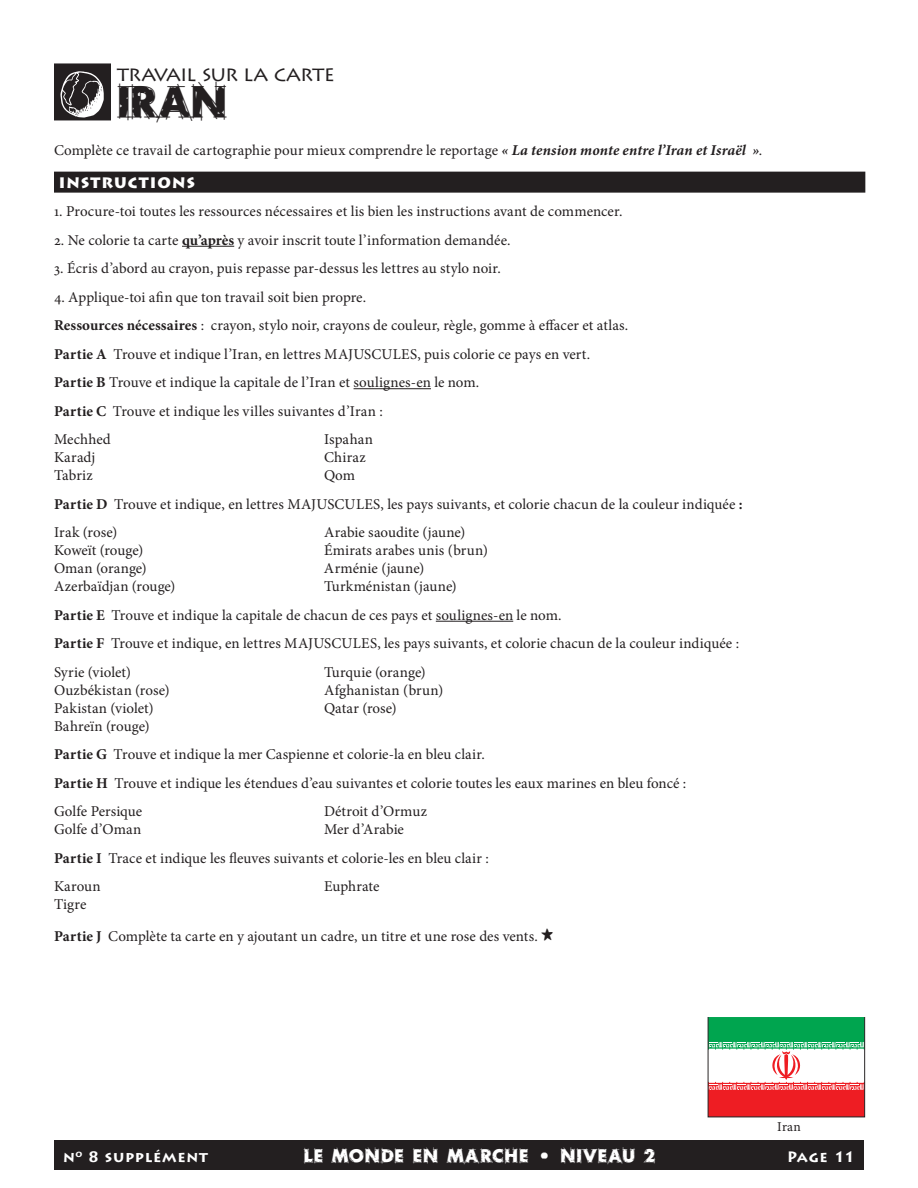
<style>
.page{position:relative;width:918px;height:1188px;background:#fff}
.page>*{position:absolute;margin:0;border:0;box-sizing:border-box;transform-origin:0 0}
.Headline_w_header{font:43.5px "Rough Draft";color:#231f20}
.Headline_w_header-2{font:21px "Lithos Pro";letter-spacing:-.045em;color:#231f20}
.t1{font:18px "Rough Draft";letter-spacing:.065em;color:#fff}
.Text_basic{font:15px "Minion Pro";letter-spacing:.005em;color:#231f20}
._16_2_2_inst_n_lines{font:15px "Minion Pro";color:#231f20}
.t2{font:700 15px "Lithos Pro";letter-spacing:.045em;color:#fff}
.Title_Level_2__Reversed{font:900 15px "Lithos Pro";letter-spacing:.075em;color:#fff}
.Body_Text{font:13.5px "Minion Pro";color:#231f20}
.s1{font-weight:700;font-style:italic}
.s2{font-weight:700}
.s3{font-family:"Tombats One";font-size:16.5px}
</style>
<div class="page">
<div style="left:54px;top:1140px;width:810px;height:30px;background:#231f20"></div>
<div style="left:54px;top:63px;width:57px;height:57px;background:#231f20"></div>
<svg style="left:60px;top:71px;width:44px;height:47px"></svg>
<div style="left:54px;top:172px;width:811px;height:21px;background:#231f20"></div>
<hr style="left:182px;top:246px;width:52px;height:1px;background:#231f20">
<hr style="left:354px;top:388px;width:77px;height:1px;background:#231f20">
<hr style="left:436px;top:621px;width:77px;height:1px;background:#231f20">
<svg style="left:708px;top:1017px;width:157px;height:100px"></svg>
<p class="Headline_w_header-2" style="left:117px;top:62px;width:219px">TRAVAIL SUR LA CARTE</p>
<p class="Headline_w_header" style="left:117px;top:74px;width:111px">IRAN</p>
<p class="Text_basic" style="left:54px;top:140px;width:710px">Complète ce travail de cartographie pour mieux comprendre le reportage <span class="s1">« La tension monte entre l’Iran et Israël »</span>.</p>
<p class="Title_Level_2__Reversed" style="left:59px;top:174px;width:138px">INSTRUCTIONS</p>
<p class="Text_basic" style="left:54px;top:201px;width:570px">1. Procure-toi toutes les ressources nécessaires et lis bien les instructions avant de commencer.</p>
<p class="Text_basic" style="left:54px;top:230px;width:458px">2. Ne colorie ta carte <span class="s2">qu’après</span> y avoir inscrit toute l’information demandée.</p>
<p class="Text_basic" style="left:54px;top:258px;width:449px">3. Écris d’abord au crayon, puis repasse par-dessus les lettres au stylo noir.</p>
<p class="Text_basic" style="left:54px;top:287px;width:314px">4. Applique-toi afin que ton travail soit bien propre.</p>
<p class="Text_basic" style="left:54px;top:315px;width:576px"><span class="s2">Ressources nécessaires</span> : crayon, stylo noir, crayons de couleur, règle, gomme à effacer et atlas.</p>
<p class="Text_basic" style="left:54px;top:344px;width:538px"><span class="s2">Partie A</span> Trouve et indique l’Iran, en lettres MAJUSCULES, puis colorie ce pays en vert.</p>
<p class="Text_basic" style="left:54px;top:372px;width:427px"><span class="s2">Partie B</span> Trouve et indique la capitale de l’Iran et soulignes-en le nom.</p>
<p class="Text_basic" style="left:54px;top:401px;width:330px"><span class="s2">Partie C</span> Trouve et indique les villes suivantes d’Iran :</p>
<p class="Text_basic" style="left:54px;top:429px;width:58px">Mechhed</p>
<p class="Text_basic" style="left:324px;top:429px;width:50px">Ispahan</p>
<p class="Text_basic" style="left:54px;top:447px;width:43px">Karadj</p>
<p class="Text_basic" style="left:324px;top:447px;width:43px">Chiraz</p>
<p class="Text_basic" style="left:54px;top:465px;width:40px">Tabriz</p>
<p class="Text_basic" style="left:324px;top:465px;width:33px">Qom</p>
<p class="Text_basic" style="left:54px;top:494px;width:690px"><span class="s2">Partie D</span> Trouve et indique, en lettres MAJUSCULES, les pays suivants, et colorie chacun de la couleur indiquée <span class="s2">:</span></p>
<p class="Text_basic" style="left:54px;top:522px;width:65px">Irak (rose)</p>
<p class="Text_basic" style="left:324px;top:522px;width:143px">Arabie saoudite (jaune)</p>
<p class="Text_basic" style="left:54px;top:540px;width:91px">Koweït (rouge)</p>
<p class="Text_basic" style="left:324px;top:540px;width:165px">Émirats arabes unis (brun)</p>
<p class="Text_basic" style="left:54px;top:558px;width:94px">Oman (orange)</p>
<p class="Text_basic" style="left:324px;top:558px;width:102px">Arménie (jaune)</p>
<p class="Text_basic" style="left:54px;top:576px;width:123px">Azerbaïdjan (rouge)</p>
<p class="Text_basic" style="left:324px;top:576px;width:134px">Turkménistan (jaune)</p>
<p class="Text_basic" style="left:54px;top:605px;width:509px"><span class="s2">Partie E</span> Trouve et indique la capitale de chacun de ces pays et soulignes-en le nom.</p>
<p class="Text_basic" style="left:54px;top:633px;width:687px"><span class="s2">Partie F</span> Trouve et indique, en lettres MAJUSCULES, les pays suivants, et colorie chacun de la couleur indiquée :</p>
<p class="Text_basic" style="left:54px;top:662px;width:78px">Syrie (violet)</p>
<p class="Text_basic" style="left:324px;top:662px;width:103px">Turquie (orange)</p>
<p class="Text_basic" style="left:54px;top:680px;width:117px">Ouzbékistan (rose)</p>
<p class="Text_basic" style="left:324px;top:680px;width:121px">Afghanistan (brun)</p>
<p class="Text_basic" style="left:54px;top:698px;width:101px">Pakistan (violet)</p>
<p class="Text_basic" style="left:324px;top:698px;width:74px">Qatar (rose)</p>
<p class="Text_basic" style="left:54px;top:716px;width:97px">Bahreïn (rouge)</p>
<p class="Text_basic" style="left:54px;top:744px;width:432px"><span class="s2">Partie G</span> Trouve et indique la mer Caspienne et colorie-la en bleu clair.</p>
<p class="Text_basic" style="left:54px;top:773px;width:634px"><span class="s2">Partie H</span> Trouve et indique les étendues d’eau suivantes et colorie toutes les eaux marines en bleu foncé :</p>
<p class="Text_basic" style="left:54px;top:801px;width:90px">Golfe Persique</p>
<p class="Text_basic" style="left:324px;top:801px;width:104px">Détroit d’Ormuz</p>
<p class="Text_basic" style="left:54px;top:819px;width:89px">Golfe d’Oman</p>
<p class="Text_basic" style="left:324px;top:819px;width:82px">Mer d’Arabie</p>
<p class="Text_basic" style="left:54px;top:848px;width:436px"><span class="s2">Partie I</span> Trace et indique les fleuves suivants et colorie-les en bleu clair :</p>
<p class="Text_basic" style="left:54px;top:876px;width:48px">Karoun</p>
<p class="Text_basic" style="left:324px;top:876px;width:57px">Euphrate</p>
<p class="Text_basic" style="left:54px;top:894px;width:34px">Tigre</p>
<p class="_16_2_2_inst_n_lines" style="left:54px;top:926px;width:500px"><span class="s2">Partie J</span> Complète ta carte en y ajoutant un cadre, un titre et une rose des vents. <span class="s3">J</span></p>
<p class="Body_Text" style="left:777px;top:1117px;width:25px">Iran</p>
<p class="t2" style="left:63px;top:1148px;width:147px">n<sup>o</sup> 8 supplément</p>
<p class="t1" style="left:304px;top:1144px;width:354px">LE MONDE EN MARCHE • NIVEAU 2</p>
<p class="t2" style="left:787px;top:1148px;width:69px">Page 11</p>
</div>
